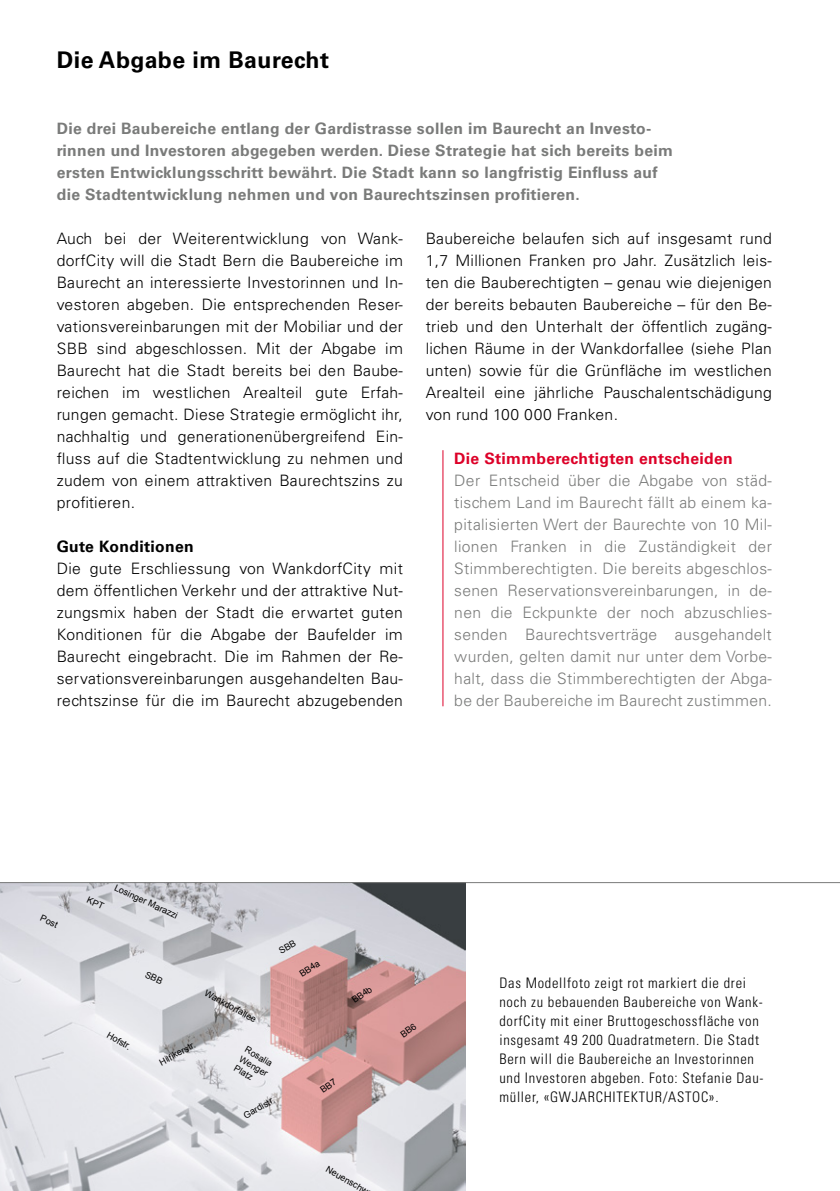
<style>
.page{position:relative;width:840px;height:1191px;background:#fff}
.page>*{position:absolute;margin:0;border:0;box-sizing:border-box;transform-origin:0 0}
.t1{font:700 23px "Univers LT Std";letter-spacing:.02em;color:#000}
.t2{font:300 15.6px/22px "Univers LT Std";letter-spacing:.02em;color:#000;text-align:justify}
.t3{font:300 15.6px/22px "Univers LT Std";letter-spacing:.02em;color:#7a7b7a;text-align:justify}
.t4{font:700 15.6px/22px "Univers LT Std";letter-spacing:.02em;color:#7a7b7a}
.t5{font:700 15.6px "Univers LT Std";letter-spacing:.02em;color:#dd0028}
.t6{font:700 15.6px "Univers LT Std";letter-spacing:.02em;color:#000}
.t7{font:300 condensed 14.4px/19px "Univers LT Std";letter-spacing:.05em;color:#000}
.t8{font:9px/10.8px "Arial";color:#000}
</style>
<div class="page">
<hr style="left:442px;top:450px;width:1px;height:256px;background:#dd0028">
<img style="left:0;top:883px;width:465px;height:308px">
<hr style="left:0;top:882px;width:839px;height:1px;background:#7a7b7a">
<svg style="left:145px;top:971px;width:18px;height:13px"></svg>
<svg style="left:278px;top:939px;width:18px;height:14px"></svg>
<svg style="left:320px;top:1078px;width:16px;height:15px"></svg>
<svg style="left:400px;top:1023px;width:16px;height:14px"></svg>
<svg style="left:87px;top:897px;width:18px;height:12px"></svg>
<h1 class="t1" style="left:57px;top:46px;width:274px">Die Abgabe im Baurecht</h1>
<p class="t4" style="left:57px;top:118px;width:617px">Die drei Baubereiche entlang der Gardistrasse sollen im Baurecht an Investo&shy;rinnen und Investoren abgegeben werden. Diese Strategie hat sich bereits beim ersten Entwicklungsschritt bewährt. Die Stadt kann so langfristig Einfluss auf die Stadtentwicklung nehmen und von Baurechtszinsen profitieren.</p>
<p class="t2" style="left:57px;top:228px;width:347px">Auch bei der Weiterentwicklung von Wank&shy;dorfCity will die Stadt Bern die Baubereiche im Baurecht an interessierte Investorinnen und In&shy;vestoren abgeben. Die entsprechenden Reser&shy;vationsvereinbarungen mit der Mobiliar und der SBB sind abgeschlossen. Mit der Abgabe im Baurecht hat die Stadt bereits bei den Baube&shy;reichen im westlichen Arealteil gute Erfah&shy;rungen gemacht. Diese Strategie ermöglicht ihr, nachhaltig und generationenübergreifend Ein&shy;fluss auf die Stadtentwicklung zu nehmen und zudem von einem attraktiven Baurechtszins zu profitieren.</p>
<p class="t6" style="left:57px;top:537px;width:138px">Gute Konditionen</p>
<p class="t2" style="left:57px;top:558px;width:347px">Die gute Erschliessung von WankdorfCity mit dem öffentlichen Verkehr und der attraktive Nut&shy;zungsmix haben der Stadt die erwartet guten Konditionen für die Abgabe der Baufelder im Baurecht eingebracht. Die im Rahmen der Re&shy;servationsvereinbarungen ausgehandelten Bau&shy;rechtszinse für die im Baurecht abzugebenden</p>
<p class="t2" style="left:425px;top:228px;width:347px">Baubereiche belaufen sich auf insgesamt rund 1,7 Millionen Franken pro Jahr. Zusätzlich leis&shy;ten die Bauberechtigten – genau wie diejenigen der bereits bebauten Baubereiche – für den Be&shy;trieb und den Unterhalt der öffentlich zugäng&shy;lichen Räume in der Wankdorfallee (siehe Plan unten) sowie für die Grünfläche im westlichen Arealteil eine jährliche Pauschalentschädigung von rund 100 000 Franken.</p>
<p class="t5" style="left:454px;top:449px;width:280px">Die Stimmberechtigten entscheiden</p>
<p class="t3" style="left:454px;top:470px;width:319px">Der Entscheid über die Abgabe von städ&shy;tischem Land im Baurecht fällt ab einem ka&shy;pitalisierten Wert der Baurechte von 10 Mil&shy;lionen Franken in die Zuständigkeit der Stimmberechtigten. Die bereits abgeschlos&shy;senen Reservationsvereinbarungen, in de&shy;nen die Eckpunkte der noch abzuschlies&shy;senden Baurechtsverträge ausgehandelt wurden, gelten damit nur unter dem Vorbe&shy;halt, dass die Stimmberechtigten der Abga&shy;be der Baubereiche im Baurecht zustimmen.</p>
<p class="t8" style="left:43px;top:912px;width:20px;rotate:25deg">Post</p>
<p class="t8" style="left:117px;top:882px;width:70px;rotate:25deg">Losinger Marazzi</p>
<p class="t8" style="left:110px;top:1029px;width:28px;rotate:30deg">Hofstr.</p>
<p class="t8" style="left:157px;top:1058px;width:41px;rotate:-28deg">Hilfi kerstr.</p>
<p class="t8" style="left:208px;top:987px;width:59px;rotate:29deg">Wankdorfallee</p>
<p class="t8" style="left:248px;top:1044px;width:33px;rotate:30deg">Rosalia<br>Wenger<br>Platz</p>
<p class="t8" style="left:241px;top:1111px;width:36px;rotate:-29deg">Gardistr.</p>
<p class="t8" style="left:297px;top:969px;width:24px;rotate:-32deg">BB4a</p>
<p class="t8" style="left:350px;top:996px;width:24px;rotate:-35deg">BB4b</p>
<p class="t8" style="left:329px;top:1163px;width:49px;rotate:30deg">Neuenschw</p>
<p class="t7" style="left:499px;top:973px;width:265px">Das Modellfoto zeigt rot markiert die drei noch zu bebauenden Baubereiche von Wank&shy;dorfCity mit einer Bruttogeschossfläche von insgesamt 49 200 Quadratmetern. Die Stadt Bern will die Baubereiche an Investorinnen und Investoren abgeben. Foto: Stefanie Dau&shy;müller, «GWJARCHITEKTUR/ASTOC».</p>
</div>
